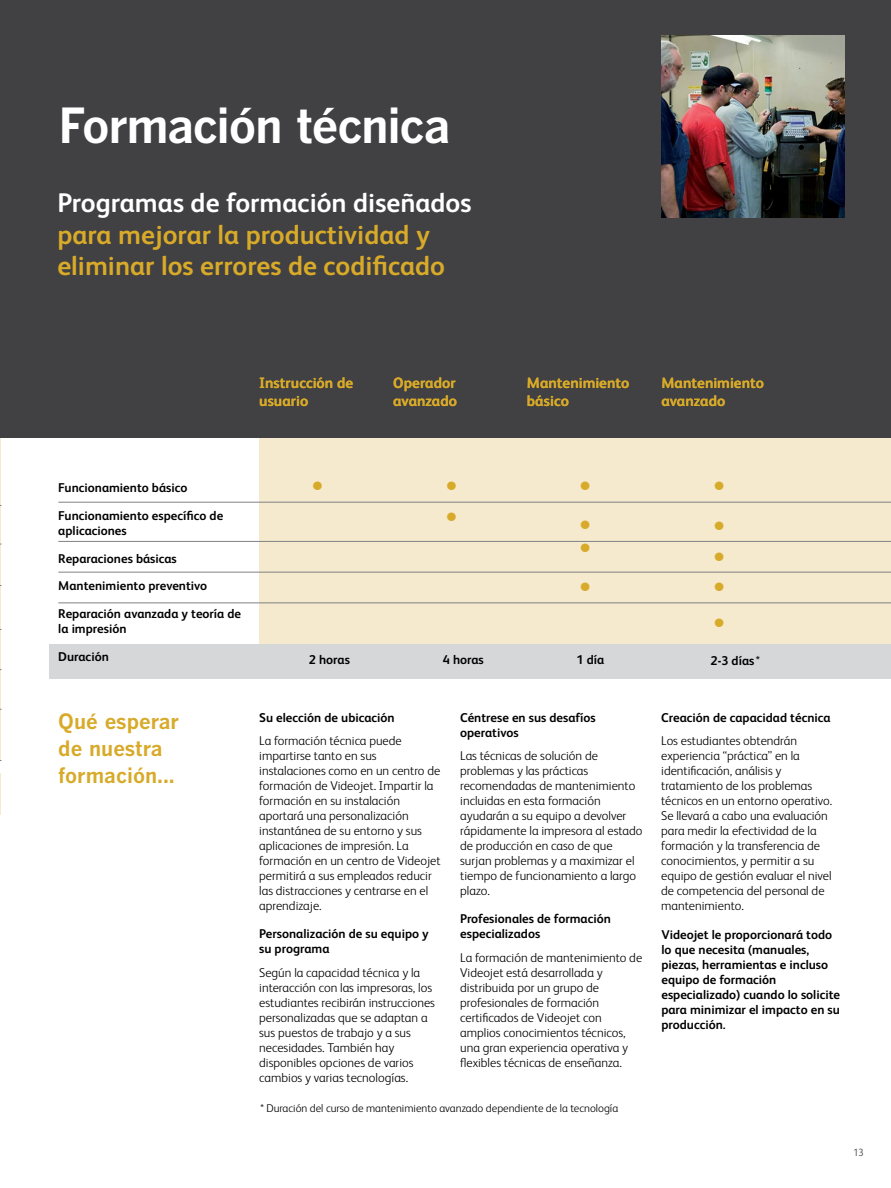
<style>
.page{position:relative;width:891px;height:1188px;background:#fff}
.page>*{position:absolute;margin:0;border:0;box-sizing:border-box;transform-origin:0 0}
.t1{font:700 48px "Benton Gothic";letter-spacing:-.03em;color:#fff}
.t2{font:700 27px/31.5px "FS Albert Pro";color:#d8aa29}
.t3{font:700 27px "FS Albert Pro";color:#fff}
.t4{font:700 21px/27px "Benton Gothic";color:#d8aa29}
.t5{font:700 15px/18px "FS Albert Pro";color:#d8aa29}
.t6{font:300 12.75px/15px "FS Albert Pro";color:#000}
.t7{font:700 12.75px/15px "FS Albert Pro";color:#000}
.t8{font:12px "Zapf Dingbats";color:#d8aa29}
.t9{font:300 11.25px "FS Albert Pro";color:#000}
.t10{font:300 10.5px "FS Albert Pro";color:#414042}
.s1{font-weight:400}
</style>
<div class="page">
<div style="left:0;top:0;width:891px;height:438px;background:#414042"></div>
<hr style="left:0;top:438px;width:1px;height:376px;background:#f5e9ce">
<svg style="left:0;top:760px;width:1px;height:13px"></svg>
<img style="left:661px;top:36px;width:183px;height:182px">
<div style="left:260px;top:438px;width:631px;height:206px;background:#f5e9ce"></div>
<div style="left:49px;top:644px;width:842px;height:34px;background:#d5d7d8"></div>
<hr style="left:58px;top:502px;width:833px;height:1px;background:#808285">
<hr style="left:58px;top:572px;width:833px;height:1px;background:#808285">
<hr style="left:58px;top:541px;width:833px;height:1px;background:#808285">
<hr style="left:58px;top:602px;width:833px;height:1px;background:#808285">
<h1 class="t1" style="left:58px;top:98px;width:394px">Formación técnica</h1>
<h2 class="t3" style="left:57px;top:184px;width:416px">Programas de formación diseñados</h2>
<h2 class="t2" style="left:57px;top:217px;width:389px">para mejorar la productividad y eliminar los errores de codificado</h2>
<p class="t5" style="left:259px;top:373px;width:95px">Instrucción de usuario</p>
<p class="t5" style="left:393px;top:373px;width:66px">Operador avanzado</p>
<p class="t5" style="left:527px;top:373px;width:104px">Mantenimiento básico</p>
<p class="t5" style="left:661px;top:373px;width:104px">Mantenimiento avanzado</p>
<p class="t7" style="left:58px;top:473px;width:166px;line-height:27.8px">Funcionamiento básico<br>Funcionamiento específico de</p>
<p class="t7" style="left:58px;top:516px;width:184px;line-height:27.8px">aplicaciones<br>Reparaciones básicas<br>Mantenimiento preventivo<br>Reparación avanzada y teoría de</p>
<p class="t7" style="left:58px;top:614px;width:70px;line-height:27.8px">la impresión<br>Duración</p>
<p class="t8" style="left:313px;top:480px;width:11px">●</p>
<p class="t8" style="left:447px;top:480px;width:11px">●</p>
<p class="t8" style="left:581px;top:480px;width:11px">●</p>
<p class="t8" style="left:715px;top:480px;width:11px">●</p>
<p class="t8" style="left:715px;top:520px;width:11px">●</p>
<p class="t8" style="left:715px;top:551px;width:11px">●</p>
<p class="t8" style="left:715px;top:581px;width:11px">●</p>
<p class="t8" style="left:715px;top:617px;width:11px">●</p>
<p class="t8" style="left:447px;top:511px;width:11px">●</p>
<p class="t8" style="left:581px;top:581px;width:11px">●</p>
<p class="t7" style="left:309px;top:652px;width:43px">2 horas</p>
<p class="t7" style="left:443px;top:652px;width:43px">4 horas</p>
<p class="t7" style="left:577px;top:652px;width:29px">1 día</p>
<p class="t7" style="left:711px;top:652px;width:51px">2-3 días <span class="s1">*</span></p>
<h3 class="t4" style="left:58px;top:708px;width:122px">Qué esperar de nuestra formación...</h3>
<p class="t7" style="left:259px;top:709px;width:137px">Su elección de ubicación</p>
<p class="t6" style="left:259px;top:733px;width:183px">La formación técnica puede impartirse tanto en sus instalaciones como en un centro de formación de Videojet. Impartir la formación en su instalación aportará una personalización instantánea de su entorno y sus aplicaciones de impresión. La formación en un centro de Videojet permitirá a sus empleados reducir las distracciones y centrarse en el aprendizaje.</p>
<p class="t7" style="left:259px;top:926px;width:171px">Personalización de su equipo y su programa</p>
<p class="t6" style="left:259px;top:964px;width:177px">Según la capacidad técnica y la interacción con las impresoras, los estudiantes recibirán instrucciones personalizadas que se adaptan a sus puestos de trabajo y a sus necesidades. También hay disponibles opciones de varios cambios y varias tecnologías.</p>
<p class="t7" style="left:460px;top:709px;width:137px">Céntrese en sus desafíos operativos</p>
<p class="t6" style="left:460px;top:748px;width:184px">Las técnicas de solución de problemas y las prácticas recomendadas de mantenimiento incluidas en esta formación ayudarán a su equipo a devolver rápidamente la impresora al estado de producción en caso de que surjan problemas y a maximizar el tiempo de funcionamiento a largo plazo.</p>
<p class="t7" style="left:460px;top:911px;width:152px">Profesionales de formación especializados</p>
<p class="t6" style="left:460px;top:949px;width:184px">La formación de mantenimiento de<br>Videojet está desarrollada y distribuida por un grupo de profesionales de formación certificados de Videojet con amplios conocimientos técnicos, una gran experiencia operativa y flexibles técnicas de enseñanza.</p>
<p class="t9" style="left:260px;top:1100px;width:359px">* Duración del curso de mantenimiento avanzado dependiente de la tecnología</p>
<p class="t7" style="left:661px;top:709px;width:171px">Creación de capacidad técnica</p>
<p class="t6" style="left:661px;top:733px;width:173px">Los estudiantes obtendrán experiencia “práctica” en la identificación, análisis y tratamiento de los problemas técnicos en un entorno operativo.<br>Se llevará a cabo una evaluación para medir la efectividad de la formación y la transferencia de conocimientos, y permitir a su equipo de gestión evaluar el nivel de competencia del personal de mantenimiento.</p>
<p class="t7" style="left:661px;top:926px;width:180px">Videojet le proporcionará todo lo que necesita (manuales, piezas, herramientas e incluso equipo de formación especializado) cuando lo solicite para minimizar el impacto en su producción.</p>
<p class="t10" style="left:853px;top:1145px;width:12px">13</p>
</div>
